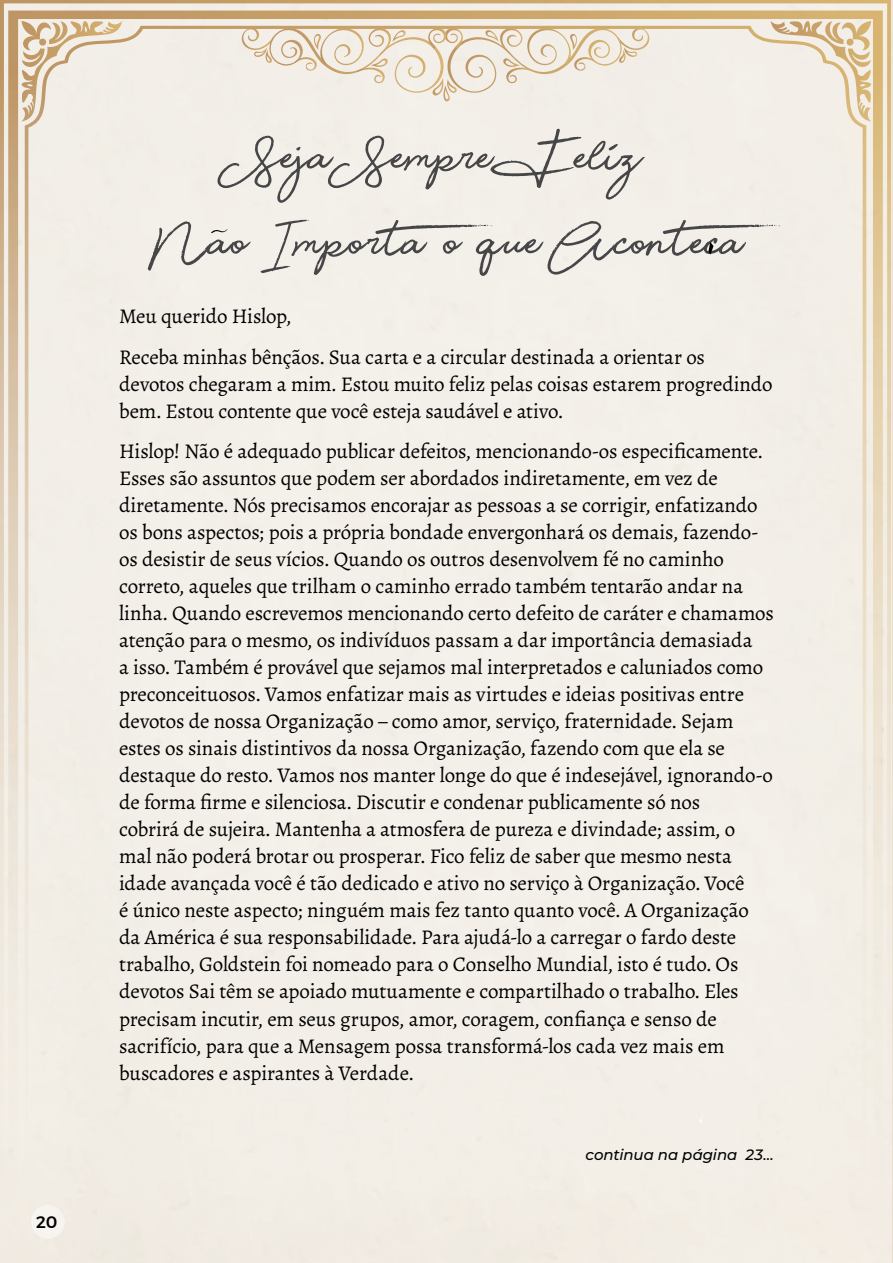
<style>
.page{position:relative;width:893px;height:1263px;background:#fff}
.page>*{position:absolute;margin:0;border:0;box-sizing:border-box;transform-origin:0 0}
.t1{font:90px "Distant Stroke";color:#000}
.t2{font:72px/85.5px "Beauty";letter-spacing:.01em;color:#464547}
.t3{font:21px/27px "Alegreya";letter-spacing:-.01em;color:#000}
.t4{font:500 16.5px "Gontserrat";color:#000}
.t5{font:italic 500 15px "Montserrat";letter-spacing:-.005em;color:#000}
</style>
<div class="page">
<div style="left:0;top:0;width:891px;height:1263px;background:#f3efe8"></div>
<svg style="left:18px;top:17px;width:104px;height:105px;background:#e7dbc9"></svg>
<svg style="left:771px;top:17px;width:104px;height:105px;background:#eadec9"></svg>
<div style="left:31px;top:1205px;width:34px;height:34px;background:#f7f4f0;border-radius:50%"></div>
<svg style="left:704px;top:242px;width:12px;height:13px"></svg>
<p class="t4" style="left:36px;top:1209px;width:23px">20</p>
<h2 class="t2" style="left:148px;top:125px;width:648px;text-indent:92px">Seja Sempre Feliz,<br>Nao Importa o que Aconteca</h2>
<p class="t3" style="left:119px;top:296px;width:587px;line-height:40.5px">Meu querido Hislop,<br>Receba minhas bênçãos. Sua carta e a circular destinada a orientar os</p>
<p class="t3" style="left:119px;top:370px;width:655px">devotos chegaram a mim. Estou muito feliz pelas coisas estarem progredindo bem. Estou contente que você esteja saudável e ativo.</p>
<p class="t3" style="left:119px;top:438px;width:656px">Hislop! Não é adequado publicar defeitos, mencionando-os especificamente.<br>Esses são assuntos que podem ser abordados indiretamente, em vez de diretamente. Nós precisamos encorajar as pessoas a se corrigir, enfatizando os bons aspectos; pois a própria bondade envergonhará os demais, fazendo&shy;os desistir de seus vícios. Quando os outros desenvolvem fé no caminho correto, aqueles que trilham o caminho errado também tentarão andar na linha. Quando escrevemos mencionando certo defeito de caráter e chamamos atenção para o mesmo, os indivíduos passam a dar importância demasiada<br>a isso. Também é provável que sejamos mal interpretados e caluniados como preconceituosos. Vamos enfatizar mais as virtudes e ideias positivas entre devotos de nossa Organização – como amor, serviço, fraternidade. Sejam estes os sinais distintivos da nossa Organização, fazendo com que ela se destaque do resto. Vamos nos manter longe do que é indesejável, ignorando-o de forma firme e silenciosa. Discutir e condenar publicamente só nos<br>cobrirá de sujeira. Mantenha a atmosfera de pureza e divindade; assim, o<br>mal não poderá brotar ou prosperar. Fico feliz de saber que mesmo nesta idade avançada você é tão dedicado e ativo no serviço à Organização. Você<br>é único neste aspecto; ninguém mais fez tanto quanto você. A Organização da América é sua responsabilidade. Para ajudá-lo a carregar o fardo deste trabalho, Goldstein foi nomeado para o Conselho Mundial, isto é tudo. Os devotos Sai têm se apoiado mutuamente e compartilhado o trabalho. Eles precisam incutir, em seus grupos, amor, coragem, confiança e senso de sacrifício, para que a Mensagem possa transformá-los cada vez mais em buscadores e aspirantes à Verdade.</p>
<h1 class="t1" style="left:198px;top:182px;width:35px">~</h1>
<p class="t5" style="left:585px;top:1144px;width:190px">continua na página 23…</p>
</div>
